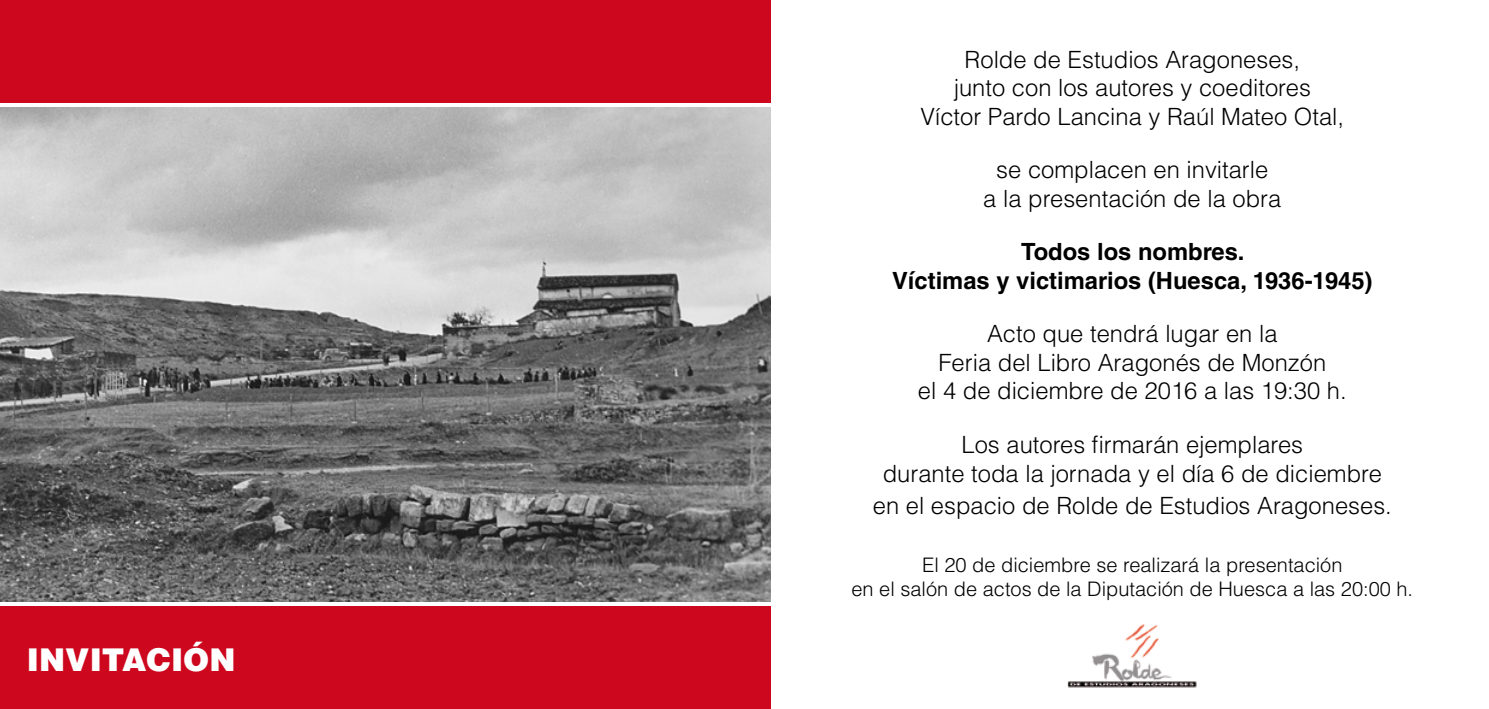
<style>
.page{position:relative;width:1489px;height:709px;background:#fff}
.page>*{position:absolute;margin:0;border:0;box-sizing:border-box;transform-origin:0 0}
.NOMBRE{font:900 31.25px "Helvetica LT Std";color:#fff}
.NOMBRE-2{font:300 23.75px/28.5px "Helvetica LT Std";color:#000;text-align:center}
.NOMBRE-3{font:700 23.75px/28.5px "Helvetica LT Std";color:#000;text-align:center}
.NOMBRE-4{font:300 20px/24px "Helvetica LT Std";color:#000;text-align:center}
</style>
<div class="page">
<div style="left:0;top:607px;width:770px;height:102px;background:#cd071e"></div>
<div style="left:0;top:0;width:770px;height:102px;background:#cd071e"></div>
<img style="left:1067px;top:624px;width:130px;height:64px">
<img style="left:0;top:107px;width:770px;height:494px">
<p class="NOMBRE" style="left:27px;top:639px;width:210px">INVITACIÓN</p>
<p class="NOMBRE-2" style="left:964px;top:45px;width:337px">Rolde de Estudios Aragoneses,</p>
<p class="NOMBRE-2" style="left:920px;top:73px;width:425px">junto con los autores y coeditores<br>Víctor Pardo Lancina y Raúl Mateo Otal,</p>
<p class="NOMBRE-2" style="left:996px;top:155px;width:273px">se complacen en invitarle</p>
<p class="NOMBRE-2" style="left:983px;top:184px;width:299px">a la presentación de la obra</p>
<p class="NOMBRE-3" style="left:892px;top:237px;width:482px">Todos los nombres.<br>Víctimas y victimarios (Huesca, 1936-1945)</p>
<p class="NOMBRE-2" style="left:917px;top:319px;width:430px">Acto que tendrá lugar en la<br>Feria del Libro Aragonés de Monzón<br>el 4 de diciembre de 2016 a las 19:30 h.</p>
<p class="NOMBRE-2" style="left:882px;top:430px;width:500px">Los autores firmarán ejemplares<br>durante toda la jornada y el día 6 de diciembre</p>
<p class="NOMBRE-2" style="left:872px;top:491px;width:520px">en el espacio de Rolde de Estudios Aragoneses.</p>
<p class="NOMBRE-4" style="left:851px;top:552px;width:563px">El 20 de diciembre se realizará la presentación<br>en el salón de actos de la Diputación de Huesca a las 20:00 h.</p>
</div>
